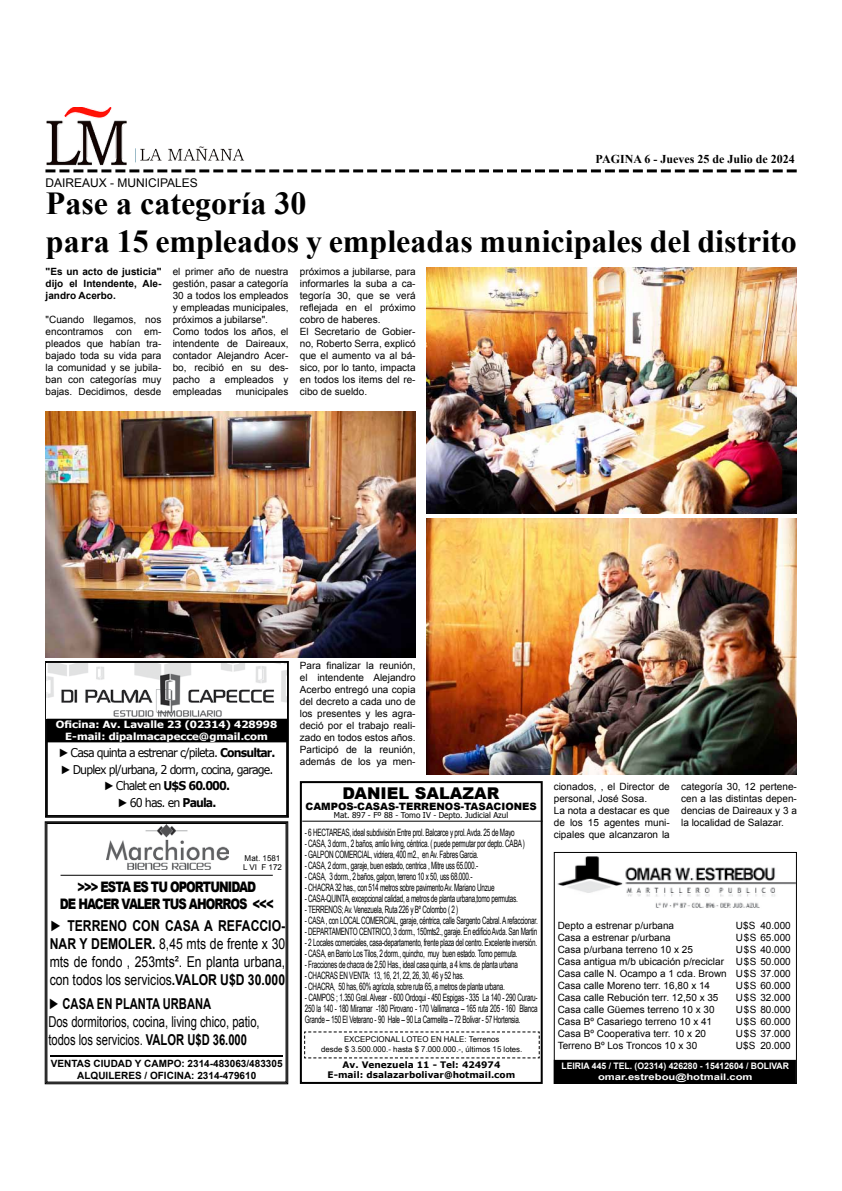
<style>
.page{position:relative;width:842px;height:1191px;background:#fff}
.page>*{position:absolute;margin:0;border:0;box-sizing:border-box;transform-origin:0 0}
.t1{font:700 32px/38.4px "Times New Roman";color:#000}
.t2{font:900 16.2px "Arial";color:#000}
.t3{font:15px/18px "Arial";color:#000;text-align:justify;scale:.81 1}
.t4{font:15px/18px "Arial";color:#000;scale:.75 1}
.t5{font:900 14.5px/17.4px "Arial";letter-spacing:-.08em;color:#000;text-align:center;scale:.8 1}
.t6{font:12.1px/16.5px "Verdana";letter-spacing:-.08em;color:#000;text-align:center;scale:.91 1}
.t7{font:700 12px "Times New Roman";color:#000}
.t8{font:12px "Arial";color:#000}
.t9{font:10.1px/11px "Arial Narrow";letter-spacing:-.03em;color:#000;text-align:justify;scale:.77 1}
.t10{font:900 10.1px "Arial";color:#000}
.t11{font:10px/12px "Arial";color:#000}
.t12{font:700 10px/12px "Arial";color:#000;text-align:center}
.t13{font:700 9.9px/11.9px "Tahoma";color:#fff;text-align:center;scale:1.14 1}
.t14{font:700 9px/9.5px "Verdana";color:#000;text-align:center}
.t15{font:700 8.9px/10.7px "Arial";color:#fff;text-align:center}
.t16{font:8.1px "Tahoma";color:#000}
.t17{font:8px/9.6px "Arial Narrow";color:#000;text-align:center;scale:1.2 1}
.t18{font:8px/9.7px "Arial";color:#000}
.s1{font-family:"Arial"}
.s2{font-weight:700}
</style>
<div class="page">
<img style="left:46px;top:107px;width:199px;height:59px">
<svg style="left:45px;top:169px;width:752px;height:3px"></svg>
<img style="left:557px;top:856px;width:238px;height:52px">
<div style="left:555px;top:1060px;width:240px;height:23px;background:#000"></div>
<div style="left:554px;top:1059px;width:242px;height:25px;border:2px solid #000"></div>
<div style="left:554px;top:852px;width:243px;height:232px;border:1px solid #000"></div>
<div style="left:300px;top:781px;width:243px;height:303px;border:2px solid #000"></div>
<hr style="left:302px;top:821px;width:240px;height:1px;background:#000">
<svg style="left:304px;top:1031px;width:236px;height:28px"></svg>
<svg style="left:45px;top:821px;width:243px;height:263px"></svg>
<img style="left:106px;top:838px;width:123px;height:23px">
<img style="left:125px;top:861px;width:86px;height:8px">
<hr style="left:61px;top:875px;width:212px;height:1px;background:#000">
<hr style="left:50px;top:1055px;width:232px;height:2px;background:#000">
<svg style="left:45px;top:661px;width:244px;height:156px"></svg>
<div style="left:46px;top:662px;width:242px;height:154px;border:1px solid #000"></div>
<img style="left:47px;top:664px;width:239px;height:54px">
<div style="left:47px;top:719px;width:240px;height:23px;background:#000"></div>
<div style="left:47px;top:718px;width:240px;height:24px;border:1px solid #000"></div>
<img style="left:427px;top:267px;width:370px;height:246px">
<img style="left:427px;top:519px;width:370px;height:256px">
<img style="left:46px;top:411px;width:370px;height:246px">
<p class="t7" style="left:596px;top:150px;width:201px">PAGINA 6 - Jueves 25 de Julio de 2024</p>
<p class="t8" style="left:45px;top:175px;width:154px">DAIREAUX - MUNICIPALES</p>
<h1 class="t1" style="left:46px;top:183px;width:752px">Pase a categoría 30<br>para 15 empleados y empleadas municipales del distrito</h1>
<p class="t11" style="left:300px;top:265px;width:117px">próximos a jubilarse, para informarles la suba a ca&shy;tegoría 30, que se verá reflejada en el próximo cobro de haberes.<br>El Secretario de Gobier&shy;no, Roberto Serra, explicó que el aumento va al bá&shy;sico, por lo tanto, impacta en todos los items del re&shy;cibo de sueldo.</p>
<p class="t12" style="left:46px;top:265px;width:117px;text-align:justify">"Es un acto de justicia" dijo el Intendente, Ale&shy;jandro Acerbo.</p>
<p class="t11" style="left:46px;top:313px;width:117px;text-align:justify">"Cuando llegamos, nos encontramos con em&shy;pleados que habían tra&shy;bajado toda su vida para la comunidad y se jubila&shy;ban con categorías muy bajas. Decidimos, desde</p>
<p class="t11" style="left:173px;top:265px;width:117px">el primer año de nuestra gestión, pasar a categoría<br>30 a todos los empleados y empleadas municipales, próximos a jubilarse".<br>Como todos los años, el intendente de Daireaux, contador Alejandro Acer&shy;bo, recibió en su des&shy;pacho a empleados y empleadas</p>
<p class="t11" style="left:236px;top:385px;width:54px">municipales</p>
<p class="t13" style="left:56px;top:717px;width:196px">Oficina: Av. Lavalle 23 (02314) 428998<br>E-mail: dipalmacapecce@gmail.com</p>
<p class="t6" style="left:58px;top:744px;width:240px"><span class="s1">►</span> Casa quinta a estrenar c/pileta. <span class="s2">Consultar. </span><span class="s1">►</span> Duplex pl/urbana, 2 dorm, cocina, garage. <span class="s1">►</span> Chalet en <span class="s2">U$S 60.000.<br></span><span class="s1">►</span> 60 has. en <span class="s2">Paula.</span></p>
<p class="t18" style="left:243px;top:853px;width:41px">Mat. 1581<br>L VI F 172</p>
<h3 class="t5" style="left:60px;top:877px;width:269px">&gt;&gt;&gt; ESTA ES TU OPORTUNIDAD<br>DE HACER VALER TUS AHORROS &lt;&lt;&lt;</h3>
<h3 class="t3" style="left:50px;top:917px;width:292px">► <span class="s2">TERRENO CON CASA A REFACCIO-NAR Y DEMOLER.</span> 8,45 mts de frente x 30 mts de fondo , 253mts². En planta urbana, con todos los servicios<span class="s2">.VALOR U$D 30.000</span></h3>
<h3 class="t4" style="left:48px;top:994px;width:283px">► <span class="s2">CASA EN PLANTA URBANA<br></span>Dos dormitorios, cocina, living chico, patio, todos los servicios. <span class="s2">VALOR U$D 36.000</span></h3>
<p class="t12" style="left:51px;top:1057px;width:233px">VENTAS CIUDAD Y CAMPO: 2314-483063/483305<br>ALQUILERES / OFICINA: 2314-479610</p>
<p class="t11" style="left:300px;top:659px;width:117px;text-align:justify">Para finalizar la reunión, el intendente Alejandro Acerbo entregó una copia del decreto a cada uno de los presentes y les agra&shy;deció por el trabajo reali&shy;zado en todos estos años.<br>Participó de la reunión, además de los ya men-</p>
<h2 class="t2" style="left:343px;top:781px;width:158px">DANIEL SALAZAR</h2>
<p class="t10" style="left:306px;top:798px;width:233px">CAMPOS-CASAS-TERRENOS-TASACIONES</p>
<p class="t16" style="left:334px;top:810px;width:176px">Mat. 897 - Fº 88 - Tomo IV - Depto. Judicial Azul</p>
<p class="t9" style="left:305px;top:826px;width:274px">- 6 HECTAREAS, ideal subdivisión Entre prol. Balcarce y prol. Avda. 25 de Mayo</p>
<p class="t9" style="left:305px;top:837px;width:287px">- CASA, 3 dorm., 2 baños, amlio living, céntrica. ( puede permutar por depto. CABA )</p>
<p class="t9" style="left:305px;top:848px;width:227px">- GALPON COMERCIAL, vidriera, 400 m2., en Av. Fabres Garcia.</p>
<p class="t9" style="left:305px;top:859px;width:227px">- CASA, 2 dorm., garaje, buen estado, centrica , Mitre uss 65.000.-</p>
<p class="t9" style="left:305px;top:870px;width:219px">- CASA, 3 dorm., 2 baños, galpon, terreno 10 x 50, uss 68.000.-</p>
<p class="t9" style="left:305px;top:881px;width:248px">- CHACRA 32 has., con 514 metros sobre pavimento Av. Mariano Unzue</p>
<p class="t9" style="left:305px;top:892px;width:278px">- CASA-QUINTA, excepcional calidad, a metros de planta urbana,tomo permutas.</p>
<p class="t9" style="left:305px;top:903px;width:201px">- TERRENOS; Av. Venezuela, Ruta 226 y Bº Colombo ( 2 )</p>
<p class="t9" style="left:305px;top:914px;width:304px">- CASA , con LOCAL COMERCIAL, garaje, céntrica, calle Sargento Cabral. A refaccionar.</p>
<p class="t9" style="left:305px;top:925px;width:303px">- DEPARTAMENTO CENTRICO, 3 dorm., 150mts2., garaje. En edificio Avda. San Martin</p>
<p class="t9" style="left:305px;top:936px;width:303px">- 2 Locales comerciales, casa-departamento, frente plaza del centro. Excelente inversión.</p>
<p class="t9" style="left:305px;top:947px;width:278px">- CASA, en Barrio Los Tilos, 2 dorm., quincho, muy buen estado. Tomo permuta.</p>
<p class="t9" style="left:305px;top:958px;width:278px">- Fracciones de chacra de 2,50 Has., ideal casa quinta, a 4 kms. de planta urbana</p>
<p class="t9" style="left:305px;top:969px;width:208px">- CHACRAS EN VENTA: 13, 16, 21, 22, 26, 30, 46 y 52 has.</p>
<p class="t9" style="left:305px;top:980px;width:261px">- CHACRA, 50 has, 60% agrícola, sobre ruta 65, a metros de planta urbana.</p>
<p class="t9" style="left:305px;top:991px;width:304px">- CAMPOS ; 1.350 Gral. Alvear - 600 Ordoqui - 450 Espigas - 335 La 140 - 290 Curaru-250 la 140 - 180 Miramar -180 Pirovano - 170 Vallimanca – 165 ruta 205 - 160 Blanca Grande – 150 El Veterano - 90 Hale – 90 La Carmelita – 72 Bolivar - 57 Hortensia.</p>
<p class="t17" style="left:321px;top:1034px;width:169px">EXCEPCIONAL LOTEO EN HALE: Terrenos<br>desde $ 3.500.000.- hasta $ 7.000.000.-, últimos 15 lotes.</p>
<p class="t14" style="left:328px;top:1060px;width:189px">Av. Venezuela 11 - Tel: 424974<br>E-mail: dsalazarbolivar@hotmail.com</p>
<p class="t11" style="left:554px;top:781px;width:118px">cionados, , el Director de personal, José Sosa.<br>La nota a destacar es que de los 15 agentes muni&shy;cipales que alcanzaron la</p>
<p class="t11" style="left:681px;top:781px;width:117px;text-align:justify">categoría 30, 12 pertene&shy;cen a las distintas depen&shy;dencias de Daireaux y 3 a la localidad de Salazar.</p>
<p class="t11" style="left:736px;top:919px;width:21px">U$S</p>
<p class="t11" style="left:558px;top:919px;width:171px">Depto a estrenar p/urbana<br>Casa a estrenar p/urbana<br>Casa p/urbana terreno 10 x 25<br>Casa antigua m/b ubicación p/reciclar<br>Casa calle N. Ocampo a 1 cda. Brown<br>Casa calle Moreno terr. 16,80 x 14<br>Casa calle Rebución terr. 12,50 x 35<br>Casa calle Güemes terreno 10 x 30<br>Casa Bº Casariego terreno 10 x 41<br>Casa Bº Cooperativa terr. 10 x 20<br>Terreno Bº Los Troncos 10 x 30</p>
<p class="t11" style="left:736px;top:919px;width:56px;text-align:right">40.000<br>U$S 65.000<br>U$S 40.000<br>U$S 50.000<br>U$S 37.000<br>U$S 60.000<br>U$S 32.000<br>U$S 80.000<br>U$S 60.000<br>U$S 37.000<br>20.000</p>
<p class="t11" style="left:736px;top:1039px;width:21px">U$S</p>
<p class="t15" style="left:561px;top:1060px;width:229px">LEIRIA 445 / TEL. (O2314) 426280 - 15412604 / BOLIVAR omar.estrebou@hotmail.com</p>
</div>
